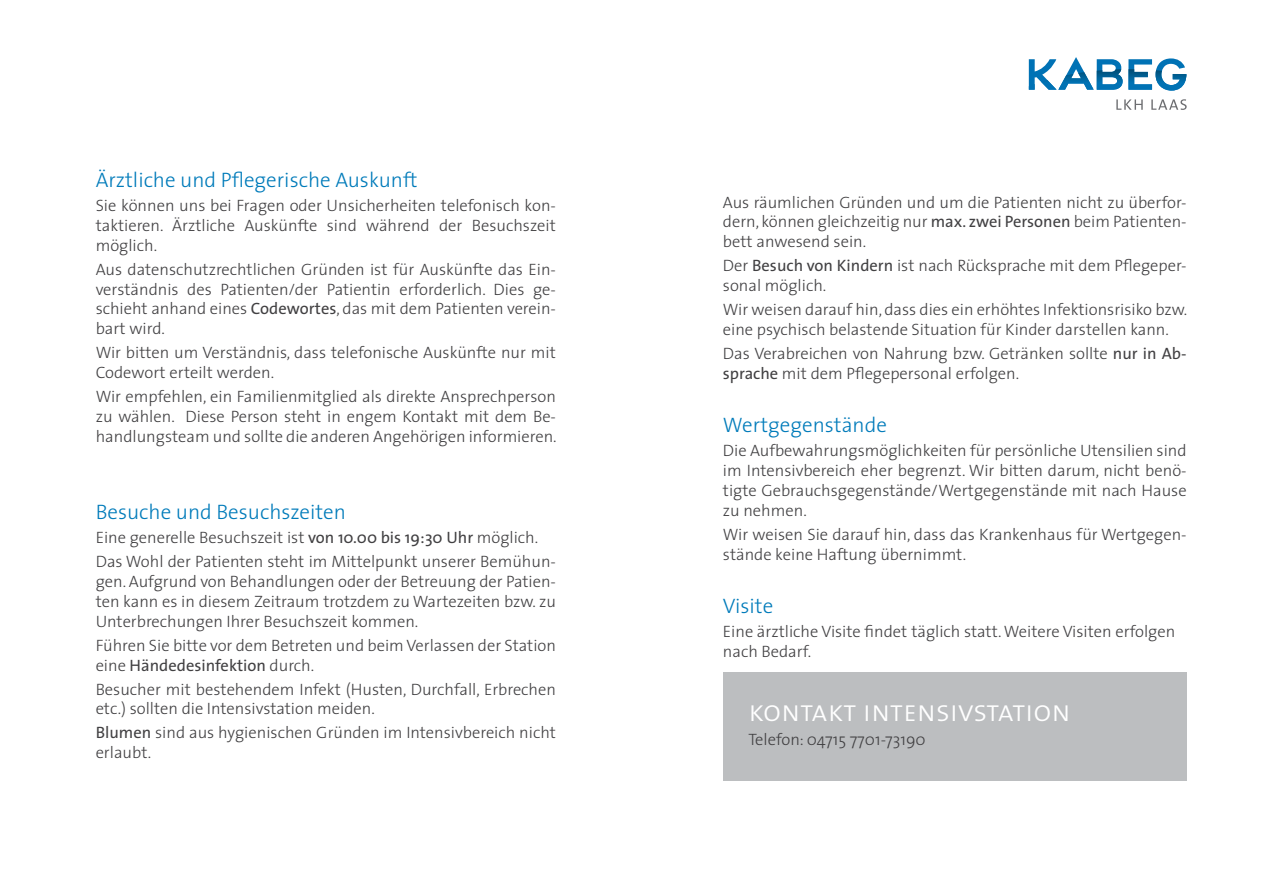
<style>
.page{position:relative;width:1263px;height:893px;background:#fff}
.page>*{position:absolute;margin:0;border:0;box-sizing:border-box;transform-origin:0 0}
.t1{font:30px "The Sans Light Caps";color:#fff}
.t2{font:300 21px "The Sans";color:#007bba}
.t3{font:300 16.5px/19.8px "The Sans";color:#414042}
.s1{font-weight:400}
</style>
<div class="page">
<svg style="left:1029px;top:57px;width:157px;height:34px"></svg>
<svg style="left:1116px;top:99px;width:27px;height:11px"></svg>
<svg style="left:1151px;top:99px;width:36px;height:11px"></svg>
<div style="left:723px;top:672px;width:464px;height:108px;background:#bcbec0"></div>
<p class="t2" style="left:96px;top:166px;width:323px">Ärztliche und Pflegerische Auskunft</p>
<p class="t3" style="left:96px;top:196px;width:462px;text-align:justify">Sie können uns bei Fragen oder Unsicherheiten telefonisch kon&shy;taktieren. Ärztliche Auskünfte sind während der Besuchszeit möglich.</p>
<p class="t3" style="left:96px;top:259px;width:462px;text-align:justify">Aus datenschutzrechtlichen Gründen ist für Auskünfte das Ein&shy;verständnis des Patienten/der Patientin erforderlich. Dies ge&shy;schieht anhand eines <span class="s1">Codewortes</span>, das mit dem Patienten verein&shy;bart wird.</p>
<p class="t3" style="left:96px;top:343px;width:462px">Wir bitten um Verständnis, dass telefonische Auskünfte nur mit<br>Codewort erteilt werden.</p>
<p class="t3" style="left:96px;top:387px;width:462px;text-align:justify">Wir empfehlen, ein Familienmitglied als direkte Ansprechperson zu wählen. Diese Person steht in engem Kontakt mit dem Be&shy;handlungsteam und sollte die anderen Angehörigen informieren.</p>
<p class="t2" style="left:96px;top:499px;width:252px">Besuche und Besuchszeiten</p>
<p class="t3" style="left:96px;top:526px;width:462px;line-height:24px">Eine generelle Besuchszeit ist <span class="s1">von 10.00 bis 19:30 Uhr</span> möglich.<br>Das Wohl der Patienten steht im Mittelpunkt unserer Bemühun-</p>
<p class="t3" style="left:96px;top:572px;width:462px;text-align:justify">gen. Aufgrund von Behandlungen oder der Betreuung der Patien&shy;ten kann es in diesem Zeitraum trotzdem zu Wartezeiten bzw. zu Unterbrechungen Ihrer Besuchszeit kommen.</p>
<p class="t3" style="left:96px;top:635px;width:462px">Führen Sie bitte vor dem Betreten und beim Verlassen der Station eine <span class="s1">Händedesinfektion</span> durch.</p>
<p class="t3" style="left:96px;top:679px;width:462px">Besucher mit bestehendem Infekt (Husten, Durchfall, Erbrechen etc.) sollten die Intensivstation meiden.</p>
<p class="t3" style="left:96px;top:723px;width:462px"><span class="s1">Blumen</span> sind aus hygienischen Gründen im Intensivbereich nicht erlaubt.</p>
<p class="t3" style="left:723px;top:192px;width:465px;text-align:justify">Aus räumlichen Gründen und um die Patienten nicht zu überfor&shy;dern, können gleichzeitig nur <span class="s1">max. zwei Personen</span> beim Patienten&shy;bett anwesend sein.</p>
<p class="t3" style="left:723px;top:256px;width:465px">Der <span class="s1">Besuch von Kindern</span> ist nach Rücksprache mit dem Pflegeper&shy;sonal möglich.</p>
<p class="t3" style="left:723px;top:300px;width:466px">Wir weisen darauf hin, dass dies ein erhöhtes Infektionsrisiko bzw. eine psychisch belastende Situation für Kinder darstellen kann.</p>
<p class="t3" style="left:723px;top:344px;width:465px">Das Verabreichen von Nahrung bzw. Getränken sollte <span class="s1">nur in Ab&shy;sprache</span> mit dem Pflegepersonal erfolgen.</p>
<p class="t2" style="left:723px;top:412px;width:166px">Wertgegenstände</p>
<p class="t3" style="left:723px;top:441px;width:465px;text-align:justify">Die Aufbewahrungsmöglichkeiten für persönliche Utensilien sind im Intensivbereich eher begrenzt. Wir bitten darum, nicht benö&shy;tigte Gebrauchsgegenstände/Wertgegenstände mit nach Hause zu nehmen.</p>
<p class="t3" style="left:723px;top:524px;width:465px">Wir weisen Sie darauf hin, dass das Krankenhaus für Wertgegen&shy;stände keine Haftung übernimmt.</p>
<p class="t2" style="left:723px;top:593px;width:52px">Visite</p>
<p class="t3" style="left:723px;top:622px;width:454px">Eine ärztliche Visite findet täglich statt. Weitere Visiten erfolgen nach Bedarf.</p>
<h1 class="t1" style="left:748px;top:692px;width:324px">kontakt intensivstation</h1>
<p class="t3" style="left:748px;top:730px;width:179px">Telefon: 04715 7701-73190</p>
</div>
